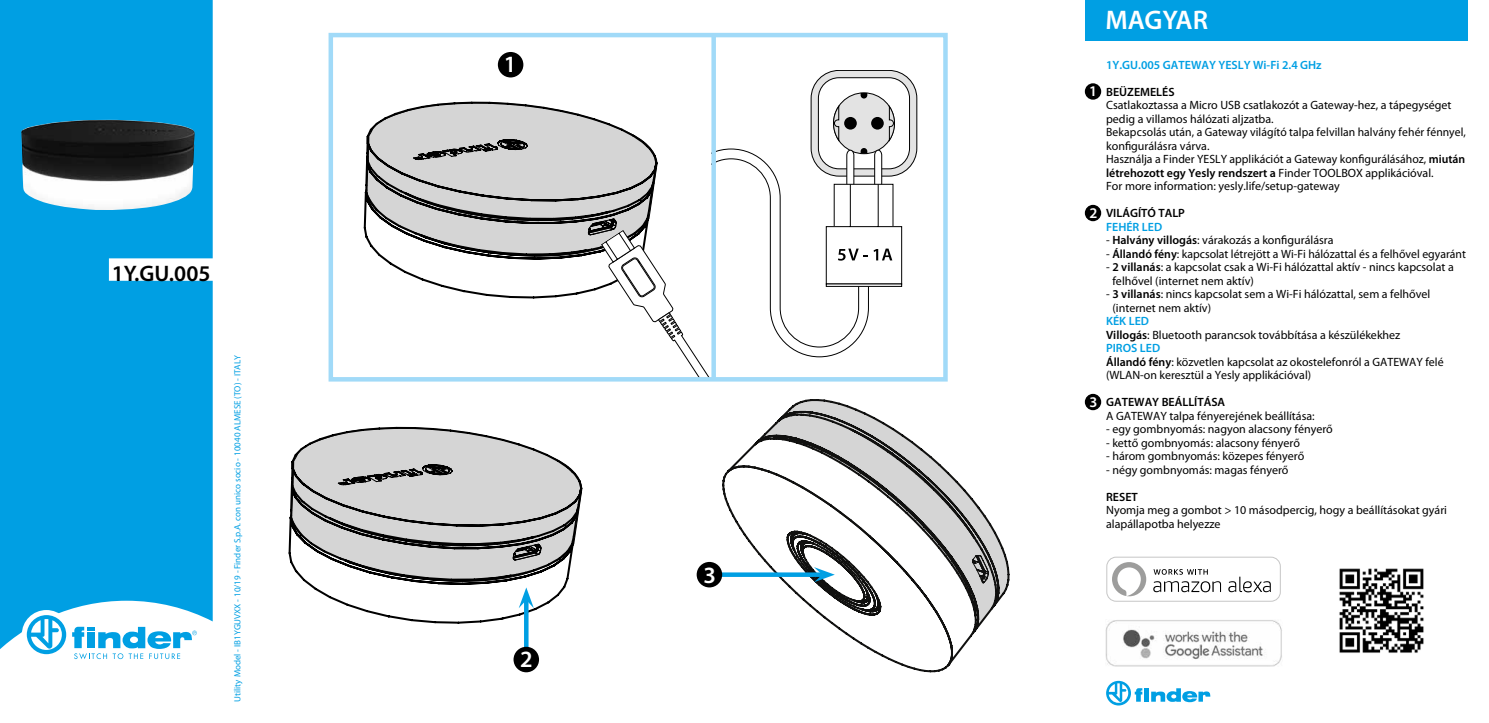
<style>
.page{position:relative;width:1489px;height:723px;background:#fff}
.page>*{position:absolute;margin:0;border:0;box-sizing:border-box;transform-origin:0 0}
.t1{font:600 27px "Myriad Pro";letter-spacing:-.005em;color:#fff}
.t2{font:600 23.4px "Myriad Pro";color:#fff}
.t3{font:600 22.5px "Myriad Pro";color:#000}
.t4{font:600 14.85px "Myriad Pro";color:#fff}
.t5{font:12px/13.5px "Myriad Pro";color:#000}
.t6{font:600 12px "Myriad Pro";color:#000}
.t7{font:600 12px "Myriad Pro";color:#009fe3}
.t8{font:9px "Myriad Pro";color:#009fe3}
.s1{font-weight:600}
.s2{font-weight:600;color:#009fe3}
</style>
<div class="page">
<div style="left:0;top:0;width:213px;height:649px;background:#009fe3"></div>
<div style="left:22px;top:610px;width:49px;height:49px;background:#fff;border-radius:50%"></div>
<svg style="left:27px;top:615px;width:39px;height:39px"></svg>
<svg style="left:72px;top:627px;width:125px;height:32px"></svg>
<svg style="left:1106px;top:681px;width:104px;height:24px"></svg>
<img style="left:21px;top:120px;width:174px;height:91px">
<hr style="left:524px;top:600px;width:4px;height:50px;background:#009fe3">
<svg style="left:288px;top:427px;width:294px;height:197px"></svg>
<div style="left:513px;top:647px;width:26px;height:25px;background:#000;border-radius:50%"></div>
<svg style="left:775px;top:399px;width:234px;height:215px"></svg>
<svg style="left:722px;top:572px;width:3px;height:5px"></svg>
<svg style="left:725px;top:433px;width:264px;height:235px"></svg>
<div style="left:696px;top:562px;width:26px;height:25px;background:#000;border-radius:50%"></div>
<svg style="left:811px;top:70px;width:105px;height:106px"></svg>
<div style="left:810px;top:70px;width:107px;height:106px;border:1px solid #000;border-radius:28px"></div>
<div style="left:818px;top:78px;width:91px;height:91px;background:#fff;border-radius:21px"></div>
<div style="left:818px;top:77px;width:91px;height:92px;border:1px solid #000;border-radius:21px"></div>
<svg style="left:364px;top:93px;width:538px;height:283px"></svg>
<div style="left:328px;top:33px;width:619px;height:348px;border:4px solid #a1daf8"></div>
<div style="left:498px;top:52px;width:25px;height:25px;background:#000;border-radius:50%"></div>
<div style="left:711px;top:35px;width:5px;height:344px;background:#a1daf8"></div>
<div style="left:1084px;top:0;width:383px;height:40px;background:#009fe3"></div>
<div style="left:1084px;top:83px;width:17px;height:17px;background:#000;border-radius:50%"></div>
<div style="left:1084px;top:205px;width:17px;height:16px;background:#000;border-radius:50%"></div>
<div style="left:1084px;top:394px;width:17px;height:16px;background:#000;border-radius:50%"></div>
<div style="left:1106px;top:557px;width:174px;height:44px;border:1px solid #c6c6c6;border-radius:9px"></div>
<svg style="left:1153px;top:581px;width:67px;height:11px"></svg>
<svg style="left:1228px;top:577px;width:42px;height:15px"></svg>
<svg style="left:1153px;top:569px;width:54px;height:6px"></svg>
<svg style="left:1112px;top:562px;width:34px;height:34px"></svg>
<img style="left:1339px;top:568px;width:85px;height:85px">
<img style="left:1105px;top:620px;width:176px;height:46px">
<h3 class="t3" style="left:112px;top:259px;width:100px">1Y.GU.005</h3>
<p class="t8" style="left:232px;top:702px;width:348px;rotate:-90deg">Utility Model - IB1YGUVXX - 10/19 - Finder S.p.A. con unico socio - 10040 ALMESE (TO) - ITALY</p>
<h2 class="t2" style="left:504px;top:50px;width:14px">1</h2>
<h2 class="t2" style="left:520px;top:644px;width:14px">2</h2>
<h2 class="t2" style="left:703px;top:560px;width:14px">3</h2>
<p class="t4" style="left:1088px;top:82px;width:9px">1</p>
<p class="t4" style="left:1089px;top:204px;width:9px">2</p>
<p class="t4" style="left:1089px;top:392px;width:9px">3</p>
<h1 class="t1" style="left:1105px;top:3px;width:104px">MAGYAR</h1>
<p class="t7" style="left:1106px;top:57px;width:217px">1Y.GU.005 GATEWAY YESLY Wi-Fi 2.4 GHz</p>
<p class="t6" style="left:1106px;top:84px;width:70px">BEÜZEMELÉS</p>
<p class="t5" style="left:1106px;top:98px;width:361px">Csatlakoztassa a Micro USB csatlakozót a Gateway-hez, a tápegységet pedig a villamos hálózati aljzatba.<br>Bekapcsolás után, a Gateway világító talpa felvillan halvány fehér fénnyel, konfigurálásra várva.<br>Használja a Finder YESLY applikációt a Gateway konfigurálásához, <span class="s1">miután létrehozott egy Yesly rendszert a</span> Finder TOOLBOX applikációval.<br>For more information: yesly.life/setup-gateway</p>
<p class="t6" style="left:1106px;top:205px;width:80px">VILÁGÍTÓ TALP</p>
<p class="t7" style="left:1106px;top:219px;width:58px">FEHÉR LED</p>
<p class="t5" style="left:1106px;top:233px;width:229px">- <span class="s1">Halvány villogás</span>: várakozás a konfigurálásra</p>
<p class="t5" style="left:1106px;top:247px;width:361px">- <span class="s1">Állandó fény</span>: kapcsolat létrejött a Wi-Fi hálózattal és a felhővel egyaránt</p>
<p class="t5" style="left:1112px;top:260px;width:343px;text-indent:-6px">- <span class="s1">2 villanás</span>: a kapcsolat csak a Wi-Fi hálózattal aktív - nincs kapcsolat a felhővel (internet nem aktív)</p>
<p class="t5" style="left:1112px;top:287px;width:319px;text-indent:-6px">- <span class="s1">3 villanás</span>: nincs kapcsolat sem a Wi-Fi hálózattal, sem a felhővel (internet nem aktív)</p>
<p class="t5" style="left:1106px;top:314px;width:339px"><span class="s2">KÉK LED<br></span><span class="s1">Villogás</span>: Bluetooth parancsok továbbítása a készülékekhez<br><span class="s2">PIROS LED<br></span><span class="s1">Állandó fény</span>: közvetlen kapcsolat az okostelefonról a GATEWAY felé (WLAN-on keresztül a Yesly applikációval)</p>
<p class="t6" style="left:1106px;top:394px;width:121px">GATEWAY BEÁLLÍTÁSA</p>
<p class="t5" style="left:1106px;top:409px;width:210px">A GATEWAY talpa fényerejének beállítása:</p>
<p class="t5" style="left:1106px;top:422px;width:228px">- egy gombnyomás: nagyon alacsony fényerő</p>
<p class="t5" style="left:1106px;top:436px;width:195px">- kettő gombnyomás: alacsony fényerő</p>
<p class="t5" style="left:1106px;top:449px;width:200px">- három gombnyomás: közepes fényerő</p>
<p class="t5" style="left:1106px;top:463px;width:184px">- négy gombnyomás: magas fényerő</p>
<p class="t6" style="left:1106px;top:489px;width:33px">RESET</p>
<p class="t5" style="left:1106px;top:503px;width:342px">Nyomja meg a gombot &gt; 10 másodpercig, hogy a beállításokat gyári alapállapotba helyezze</p>
</div>
